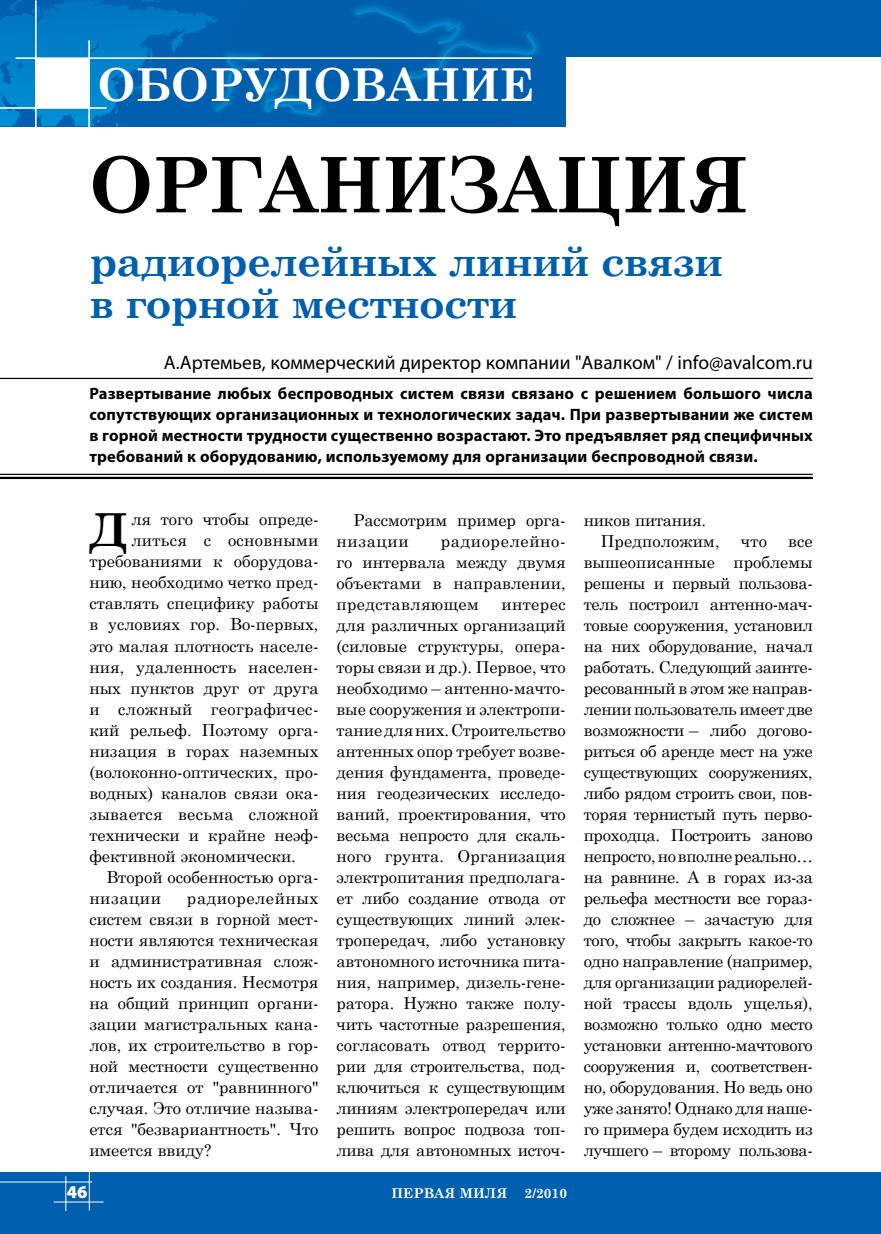
<style>
.page{position:relative;width:881px;height:1234px;background:#fff}
.page>*{position:absolute;margin:0;border:0;box-sizing:border-box;transform-origin:0 0}
.t1{font:700 76.5px "Century Schoolbook";letter-spacing:-.02em;color:#000}
.t2{font:700 45.6px "Century Schoolbook";color:#000}
.t3{font:700 45.3px "Century Schoolbook";color:#fff}
.t4{font:700 42px/42px "Century Schoolbook";letter-spacing:-.02em;color:#005fae}
.t5{font:19.5px "Myriad Pro";color:#000}
.t6{font:900 18px "Myriad Pro";color:#fff}
.t7{font:16.5px/21px "Century Schoolbook";color:#000;text-align:justify}
.t8{font:700 16.5px/21px "Myriad Pro";letter-spacing:.01em;color:#000;text-align:justify}
.t9{font:16.5px "Century Schoolbook";letter-spacing:.02em;color:#000}
.t10{font:16.5px "Century Schoolbook";letter-spacing:.035em;color:#000}
.t11{font:700 13.5px "Century Schoolbook";color:#fff}
</style>
<div class="page">
<div style="left:0;top:0;width:880px;height:57px;background:#005fae"></div>
<div style="left:0;top:1172px;width:880px;height:61px;background:#005fae"></div>
<div style="left:310px;top:0;width:255px;height:126px;background:#005fae"></div>
<svg style="left:0;top:0;width:197px;height:126px;background:#0072bd"></svg>
<img style="left:49px;top:0;width:105px;height:13px">
<img style="left:197px;top:13px;width:343px;height:113px">
<svg style="left:212px;top:5px;width:324px;height:111px"></svg>
<hr style="left:35px;top:0;width:2px;height:126px;background:#fff">
<hr style="left:0;top:107px;width:106px;height:2px;background:#fff">
<hr style="left:88px;top:40px;width:2px;height:86px;background:#fff">
<div style="left:36px;top:58px;width:53px;height:50px;background:#fff"></div>
<hr style="left:16px;top:57px;width:516px;height:2px;background:#fff">
<hr style="left:54px;top:1201px;width:50px;height:1px;background:#fff">
<hr style="left:89px;top:1171px;width:1px;height:39px;background:#fff">
<hr style="left:65px;top:1175px;width:1px;height:35px;background:#fff">
<hr style="left:0;top:1181px;width:92px;height:1px;background:#fff">
<hr style="left:0;top:378px;width:812px;height:1px;background:#000">
<hr style="left:0;top:473px;width:812px;height:2px;background:#000">
<hr style="left:0;top:476px;width:812px;height:3px;background:#000">
<h3 class="t3" style="left:98px;top:50px;width:438px">ОБОРУДОВАНИЕ</h3>
<h1 class="t1" style="left:89px;top:125px;width:661px">Организация</h1>
<h3 class="t4" style="left:89px;top:237px;width:635px">радиорелейных линий связи в горной местности</h3>
<p class="t5" style="left:164px;top:350px;width:650px">А.Артемьев, коммерческий директор компании "Авалком" / info@avalcom.ru</p>
<p class="t8" style="left:89px;top:382px;width:724px">Развертывание любых беспроводных систем связи связано с решением большого числа сопутствующих организационных и технологических задач. При развертывании же систем в горной местности трудности существенно возрастают. Это предъявляет ряд специфичных требований к оборудованию, используемому для организации беспроводной связи.</p>
<h2 class="t2" style="left:90px;top:494px;width:40px">Д</h2>
<p class="t7" style="left:131px;top:507px;width:189px">ля того чтобы опреде-</p>
<p class="t9" style="left:131px;top:526px;width:188px">литься с основными</p>
<p class="t7" style="left:89px;top:549px;width:230px">требованиями к оборудова-</p>
<p class="t7" style="left:89px;top:570px;width:230px">нию, необходимо четко пред-</p>
<p class="t7" style="left:89px;top:591px;width:230px">ставлять специфику работы</p>
<p class="t7" style="left:89px;top:612px;width:230px">в условиях гор. Во-первых,</p>
<p class="t7" style="left:89px;top:633px;width:230px">это малая плотность населе-</p>
<p class="t7" style="left:89px;top:654px;width:230px">ния, удаленность населен-</p>
<p class="t7" style="left:89px;top:675px;width:230px">ных пунктов друг от друга</p>
<p class="t9" style="left:89px;top:694px;width:230px">и сложный географичес-</p>
<p class="t7" style="left:89px;top:717px;width:230px">кий рельеф. Поэтому орга-</p>
<p class="t7" style="left:89px;top:738px;width:230px">низация в горах наземных</p>
<p class="t7" style="left:89px;top:759px;width:230px">(волоконно-оптических, про-</p>
<p class="t7" style="left:89px;top:780px;width:230px">водных) каналов связи ока-</p>
<p class="t7" style="left:89px;top:801px;width:230px">зывается весьма сложной</p>
<p class="t7" style="left:89px;top:822px;width:230px">технически и крайне неэф-</p>
<p class="t7" style="left:89px;top:843px;width:208px">фективной экономически.</p>
<p class="t7" style="left:106px;top:864px;width:213px">Второй особенностью орга-</p>
<p class="t10" style="left:89px;top:883px;width:73px">низации</p>
<p class="t7" style="left:89px;top:885px;width:230px;text-indent:97px">радиорелейных систем связи в горной мест&shy;ности являются техническая и административная слож&shy;ность их создания. Несмотря на общий принцип органи&shy;зации магистральных кана&shy;лов, их строительство в гор&shy;ной местности существенно отличается от "равнинного" случая. Это отличие называ&shy;ется "безвариантность". Что имеется ввиду?</p>
<p class="t6" style="left:67px;top:1181px;width:22px">46</p>
<p class="t7" style="left:336px;top:507px;width:230px;text-indent:17px">Рассмотрим пример орга&shy;низации</p>
<p class="t7" style="left:336px;top:528px;width:230px;text-indent:104px">радиорелейно&shy;го интервала между двумя объектами в направлении, представляющем</p>
<p class="t7" style="left:336px;top:591px;width:231px;text-indent:165px">интерес для различных организаций (силовые структуры, опера&shy;торы связи и др.). Первое, что необходимо – антенно-мачто&shy;вые сооружения и электропи&shy;тание для них. Строительство антенных опор требует возве&shy;дения фундамента, проведе&shy;ния геодезических исследо&shy;ваний, проектирования, что весьма непросто для скаль&shy;ного грунта. Организация электропитания предполага&shy;ет либо создание отвода от существующих линий элек&shy;тропередач, либо установку автономного источника пита&shy;ния, например, дизель-гене&shy;ратора. Нужно также полу&shy;чить частотные разрешения, согласовать отвод террито&shy;рии для строительства, под&shy;ключиться к существующим линиям электропередач или решить вопрос подвоза топ&shy;лива для автономных источ-</p>
<p class="t11" style="left:391px;top:1181px;width:117px">ПЕРВАЯ МИЛЯ</p>
<p class="t11" style="left:524px;top:1181px;width:44px">2/2010</p>
<p class="t7" style="left:600px;top:507px;width:120px;text-indent:-17px">ников питания.<br>Предположим,</p>
<p class="t7" style="left:583px;top:528px;width:230px;text-indent:204px">все вышеописанные проблемы решены и первый пользова&shy;тель построил антенно-мач&shy;товые сооружения, установил на них оборудование, начал работать. Следующий заинте&shy;ресованный в этом же направ&shy;лении пользователь имеет две возможности – либо догово&shy;риться об аренде мест на уже существующих сооружениях, либо рядом строить свои, пов&shy;торяя тернистый путь перво&shy;проходца. Построить заново непросто, но вполне реально… на равнине. А в горах из-за рельефа местности все гораз&shy;до сложнее – зачастую для того, чтобы закрыть какое-то одно направление (например, для организации радиорелей&shy;ной трассы вдоль ущелья), возможно только одно место установки антенно-мачтового сооружения и, соответствен&shy;но, оборудования. Но ведь оно уже занято! Однако для наше&shy;го примера будем исходить из лучшего – второму пользова-</p>
<p class="t7" style="left:740px;top:528px;width:27px">что</p>
</div>
